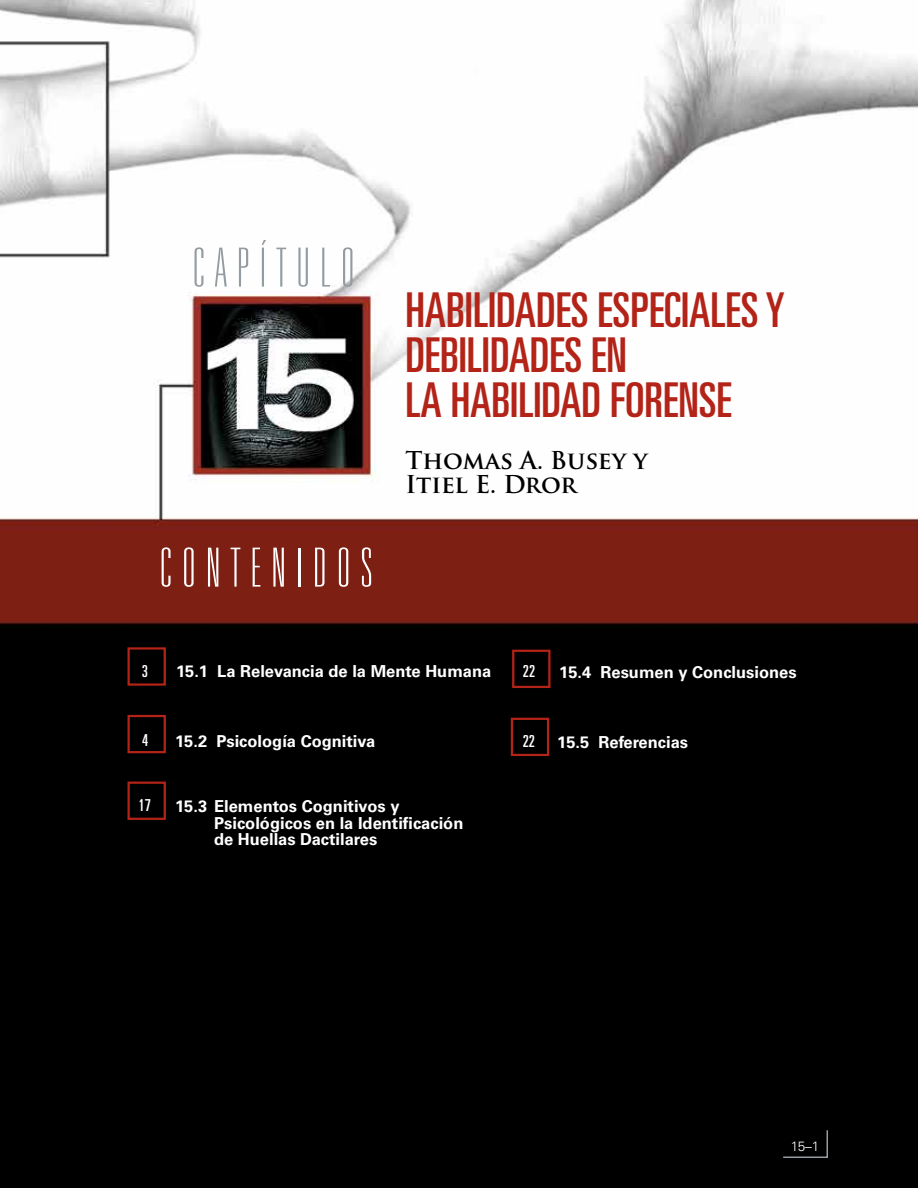
<style>
.page{position:relative;width:918px;height:1188px;background:#fff}
.page>*{position:absolute;margin:0;border:0;box-sizing:border-box;transform-origin:0 0}
.t1{font:100 ultra-condensed 54px "Univers LT Std";letter-spacing:.2em;color:#fff}
.t2{font:100 ultra-condensed 54px "Univers LT Std";letter-spacing:.2em;color:#949ca1}
.t3{font:ultra-condensed 48px/45px "Univers LT Std";color:#b32317}
.t4{font:700 24px/24px "Trajan Pro";letter-spacing:-.005em;color:#000}
.t5{font:700 16.5px/16.5px "Univers LT Std";color:#fff}
.t6{font:ultra-condensed 16.5px "Univers LT Std";color:#fff}
.t7{font:300 13.5px "Univers LT Std";color:#fff}
</style>
<div class="page">
<img style="left:0;top:0;width:918px;height:1188px">
<div style="left:126px;top:646px;width:426px;height:175px;background:#000"></div>
<svg style="left:782px;top:1129px;width:47px;height:30px"></svg>
<h1 class="t2" style="left:194px;top:240px;width:162px">CAPÍTULO</h1>
<h2 class="t1" style="left:161px;top:540px;width:213px">CONTENIDOS</h2>
<h1 class="t3" style="left:405px;top:287px;width:381px">HABILIDADES ESPECIALES Y<br>DEBILIDADES EN<br>LA HABILIDAD FORENSE</h1>
<p class="t4" style="left:405px;top:449px;width:244px">Thomas A. Busey y<br>Itiel E. Dror</p>
<p class="t6" style="left:142px;top:662px;width:8px">3</p>
<p class="t5" style="left:176px;top:663px;width:317px">15.1 La Relevancia de la Mente Humana</p>
<p class="t6" style="left:142px;top:731px;width:8px">4</p>
<p class="t5" style="left:175px;top:733px;width:202px">15.2 Psicología Cognitiva</p>
<p class="t6" style="left:139px;top:796px;width:14px">17</p>
<p class="t5" style="left:214px;top:798px;width:251px;text-indent:-39px">15.3 Elementos Cognitivos y<br>Psicológicos en la Identificación de Huellas Dactilares</p>
<p class="t6" style="left:523px;top:662px;width:14px">22</p>
<p class="t5" style="left:559px;top:664px;width:239px">15.4 Resumen y Conclusiones</p>
<p class="t6" style="left:523px;top:731px;width:14px">22</p>
<p class="t5" style="left:557px;top:734px;width:132px">15.5 Referencias</p>
<p class="t7" style="left:791px;top:1138px;width:30px">15–1</p>
</div>
